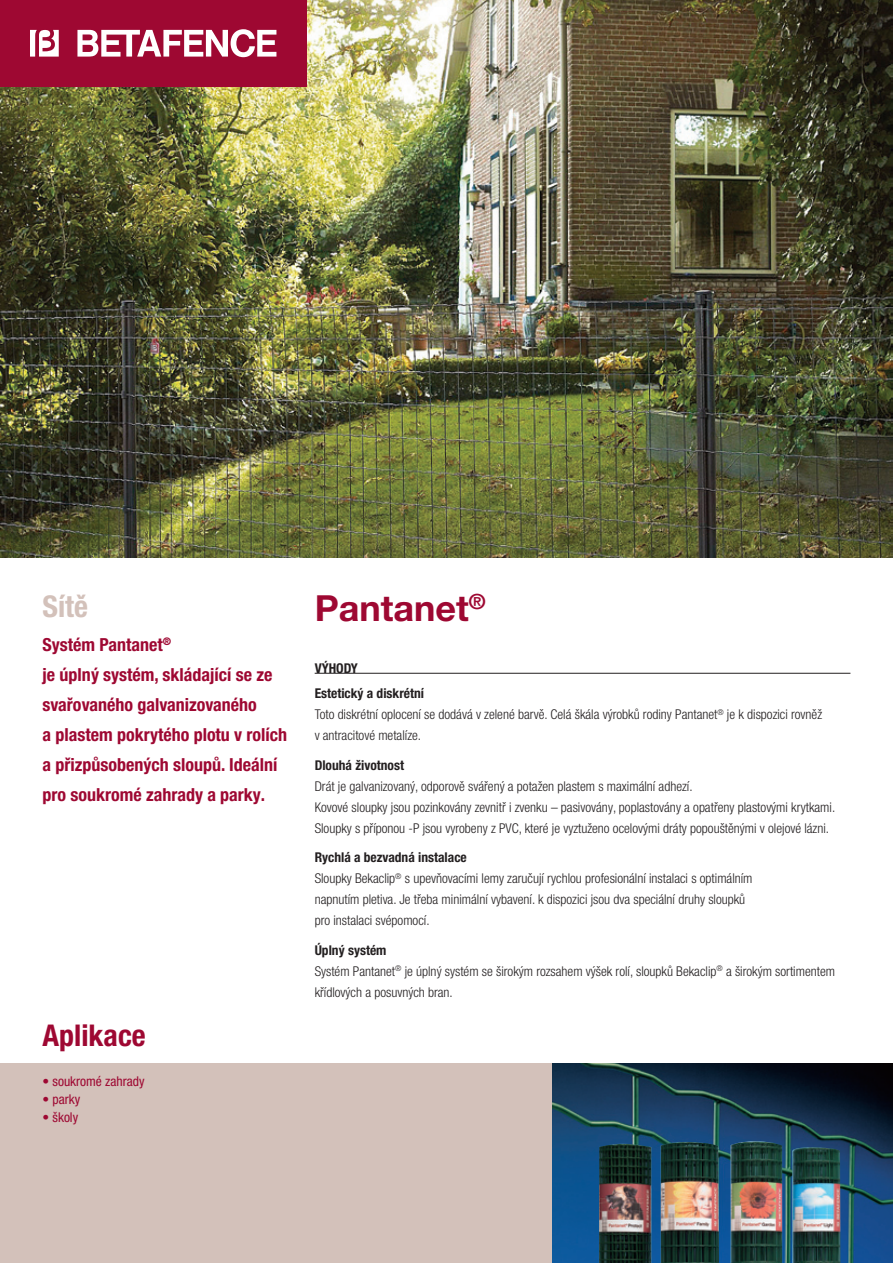
<style>
.page{position:relative;width:893px;height:1263px;background:#fff}
.page>*{position:absolute;margin:0;border:0;box-sizing:border-box;transform-origin:0 0}
._02_TITEL_1{font:700 36px "Helvetica Neue LT Pro";color:#9e0832}
.applications{font:700 condensed 30px "Helvetica Neue LT Pro";color:#9e0832}
.t1{font:700 condensed 30px "Helvetica Neue LT Pro";color:#d3c1ba}
._01_INTRO{font:700 condensed 18px/30px "Helvetica Neue LT Pro";color:#9e0832}
._04_TROEVEN-BODY{font:300 condensed 13.5px/21px "Helvetica Neue LT Pro";color:#231f20}
._03_TROEVEN-TITEL{font:700 condensed 13.5px "Helvetica Neue LT Pro";color:#231f20}
._05_TOEPASSINGEN{font:condensed 13.5px "Helvetica Neue LT Pro";color:#9e0832}
.benefits{font:700 condensed 13.5px "Helvetica Neue LT Pro";color:#231f20}
</style>
<div class="page">
<div style="left:0;top:1063px;width:893px;height:200px;background:#d3c1ba"></div>
<img style="left:0;top:0;width:893px;height:557px">
<div style="left:0;top:0;width:306px;height:86px;background:#9e0832"></div>
<svg style="left:77px;top:29px;width:199px;height:28px"></svg>
<svg style="left:30px;top:30px;width:29px;height:27px"></svg>
<hr style="left:315px;top:673px;width:535px;height:1px;background:#231f20">
<img style="left:553px;top:1063px;width:340px;height:200px">
<img style="left:599px;top:1141px;width:241px;height:122px">
<p class="t1" style="left:43px;top:588px;width:47px">Sítě</p>
<p class="_01_INTRO" style="left:43px;top:630px;width:246px">Systém Pantanet<sup>®<br></sup>je úplný systém, skládající se ze svařovaného galvanizovaného<br>a plastem pokrytého plotu v rolích a přizpůsobených sloupů. Ideální pro soukromé zahrady a parky.</p>
<p class="applications" style="left:43px;top:1018px;width:105px">Aplikace</p>
<p class="_05_TOEPASSINGEN" style="left:43px;top:1073px;width:104px">• soukromé zahrady</p>
<p class="_05_TOEPASSINGEN" style="left:43px;top:1091px;width:39px">• parky</p>
<p class="_05_TOEPASSINGEN" style="left:43px;top:1109px;width:37px">• školy</p>
<p class="_02_TITEL_1" style="left:315px;top:585px;width:172px">Pantanet<sup>®</sup></p>
<p class="benefits" style="left:315px;top:660px;width:45px">Výho dy</p>
<p class="_03_TROEVEN-TITEL" style="left:315px;top:685px;width:111px">Estetický a diskrétní</p>
<p class="_04_TROEVEN-BODY" style="left:315px;top:704px;width:509px">Toto diskrétní oplocení se dodává v zelené barvě. Celá škála výrobků rodiny Pantanet<sup>®</sup> je k dispozici rovněž v antracitové metalíze.</p>
<p class="_03_TROEVEN-TITEL" style="left:315px;top:757px;width:91px">Dlouhá životnost</p>
<p class="_04_TROEVEN-BODY" style="left:315px;top:775px;width:522px">Drát je galvanizovaný, odporově svářený a potažen plastem s maximální adhezí.<br>Kovové sloupky jsou pozinkovány zevnitř i zvenku – pasivovány, poplastovány a opatřeny plastovými krytkami.<br>Sloupky s příponou -P jsou vyrobeny z PVC, které je vyztuženo ocelovými dráty popouštěnými v olejové lázni.</p>
<p class="_03_TROEVEN-TITEL" style="left:315px;top:849px;width:154px">Rychlá a bezvadná instalace</p>
<p class="_04_TROEVEN-BODY" style="left:315px;top:868px;width:439px">Sloupky Bekaclip<sup>®</sup> s upevňovacími lemy zaručují rychlou profesionální instalaci s optimálním napnutím pletiva. Je třeba minimální vybavení. k dispozici jsou dva speciální druhy sloupků pro instalaci svépomocí.</p>
<p class="_03_TROEVEN-TITEL" style="left:315px;top:942px;width:73px">Úplný systém</p>
<p class="_04_TROEVEN-BODY" style="left:315px;top:960px;width:522px">Systém Pantanet<sup>®</sup> je úplný systém se širokým rozsahem výšek rolí, sloupků Bekaclip<sup>®</sup> a širokým sortimentem křídlových a posuvných bran.</p>
</div>
